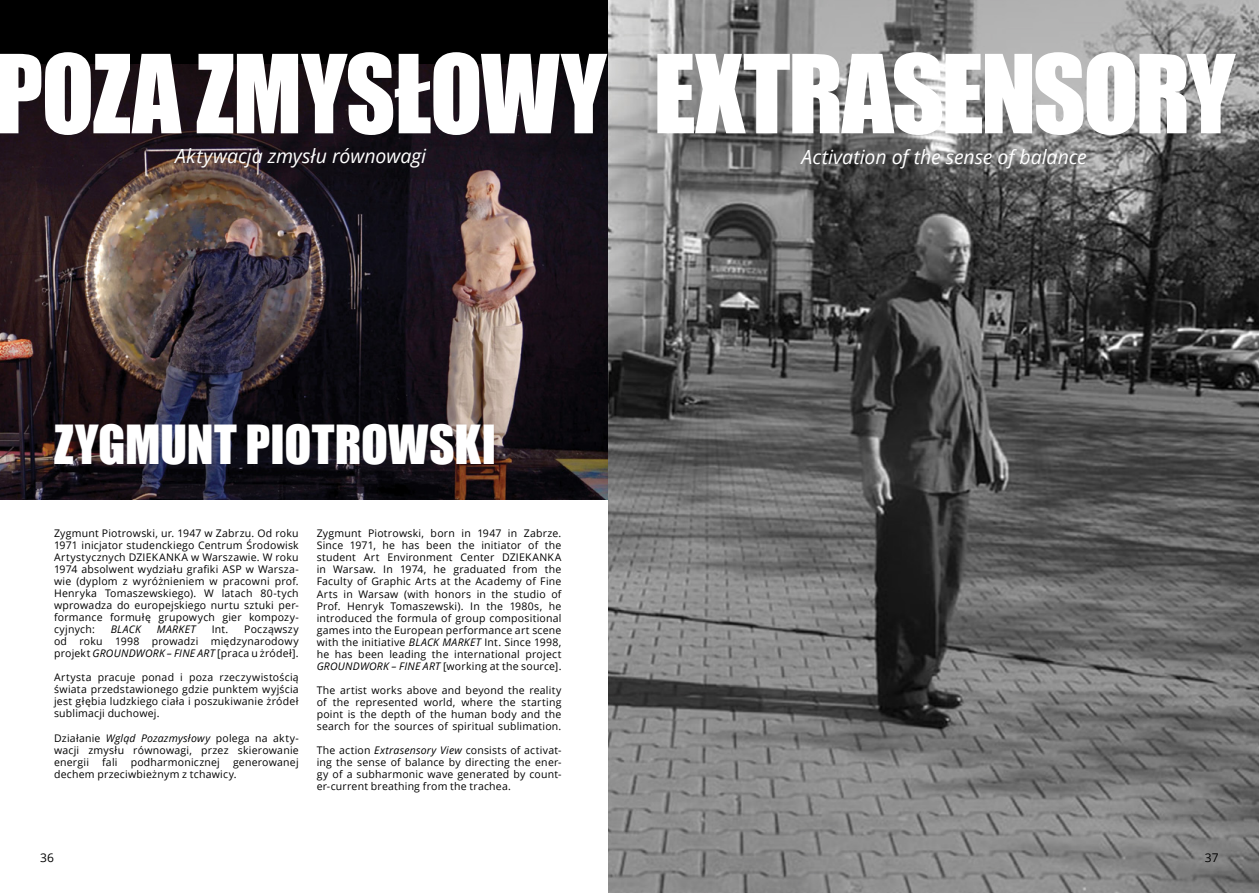
<style>
.page{position:relative;width:1259px;height:893px;background:#fff}
.page>*{position:absolute;margin:0;border:0;box-sizing:border-box;transform-origin:0 0}
.t1{font:100.5px "Impact";letter-spacing:-.015em;color:#fff;scale:.96 1}
.t2{font:100.5px "Impact";letter-spacing:-.015em;color:#fff}
.t3{font:49.5px "Impact";color:#fff}
.t4{font:italic 19.5px "Open Sans";letter-spacing:-.005em;color:#fff}
.t5{font:12px "Open Sans";color:#000}
.t6{font:10.5px/12px "Open Sans";letter-spacing:.02em;color:#000;text-align:justify}
.t7{font:italic 10.5px "Open Sans";letter-spacing:.03em;color:#000}
.s1{font-style:italic}
</style>
<div class="page">
<div style="left:0;top:0;width:642px;height:500px;background:#000"></div>
<img style="left:0;top:64px;width:608px;height:436px">
<img style="left:608px;top:0;width:651px;height:893px">
<h1 class="t1" style="left:-5px;top:16px;width:639px">POZA ZMYSŁOWY</h1>
<h3 class="t4" style="left:175px;top:143px;width:253px">Aktywacja zmysłu równowagi</h3>
<h1 class="t2" style="left:653px;top:16px;width:583px">EXTRASENSORY</h1>
<h3 class="t4" style="left:801px;top:143px;width:287px">Activation of the sense of balance</h3>
<h2 class="t3" style="left:54px;top:406px;width:49px">ZYGMUNT</h2>
<h2 class="t3" style="left:246px;top:406px;width:51px">PIOTROWSKI</h2>
<p class="t6" style="left:54px;top:527px;width:246px">Zygmunt Piotrowski, ur. 1947 w Zabrzu. Od roku 1971 inicjator studenckiego Centrum Środowisk Artystycznych DZIEKANKA w Warszawie. W roku 1974 absolwent wydziału grafiki ASP w Warsza&shy;wie (dyplom z wyróżnieniem w pracowni prof.<br>Henryka Tomaszewskiego). W latach 80-tych wprowadza do europejskiego nurtu sztuki per&shy;formance formułę grupowych gier kompozy&shy;cyjnych:</p>
<p class="t7" style="left:111px;top:622px;width:32px">BLACK</p>
<p class="t7" style="left:157px;top:622px;width:40px">MARKET</p>
<p class="t6" style="left:212px;top:623px;width:18px">Int.</p>
<p class="t6" style="left:54px;top:623px;width:246px;text-indent:190px">Począwszy od roku 1998 prowadzi międzynarodowy projekt <span class="s1">GROUNDWORK – FINE ART</span> [praca u żródeł].</p>
<p class="t6" style="left:54px;top:671px;width:246px">Artysta pracuje ponad i poza rzeczywistością świata przedstawionego gdzie punktem wyjścia jest głębia ludzkiego ciała i poszukiwanie żródeł sublimacji duchowej.</p>
<p class="t6" style="left:54px;top:731px;width:246px">Działanie <span class="s1">Wgląd Pozazmysłowy</span> polega na akty&shy;wacji zmysłu równowagi, przez skierowanie energii</p>
<p class="t6" style="left:102px;top:755px;width:17px">fali</p>
<p class="t6" style="left:131px;top:755px;width:91px">podharmonicznej</p>
<p class="t6" style="left:54px;top:755px;width:246px;text-indent:179px">generowanej dechem przeciwbieżnym z tchawicy.</p>
<p class="t6" style="left:317px;top:527px;width:246px">Zygmunt Piotrowski, born in 1947 in Zabrze.<br>Since 1971, he has been the initiator of the student Art Environment Center DZIEKANKA in Warsaw. In 1974, he graduated from the Faculty of Graphic Arts at the Academy of Fine Arts in Warsaw (with honors in the studio of Prof. Henryk Tomaszewski). In the 1980s, he introduced the formula of group compositional games into the European performance art scene with the initiative <span class="s1">BLACK MARKET</span> Int. Since 1998, he has been leading the international project <span class="s1">GROUNDWORK – FINE ART</span> [working at the source].</p>
<p class="t6" style="left:317px;top:683px;width:246px">The artist works above and beyond the reality of the represented world, where the starting point is the depth of the human body and the search for the sources of spiritual sublimation.</p>
<p class="t6" style="left:317px;top:743px;width:246px">The action <span class="s1">Extrasensory View</span> consists of activat&shy;ing the sense of balance by directing the ener&shy;gy of a subharmonic wave generated by count&shy;er-current breathing from the trachea.</p>
<p class="t5" style="left:40px;top:849px;width:15px">36</p>
<p class="t5" style="left:1205px;top:849px;width:15px">37</p>
</div>
